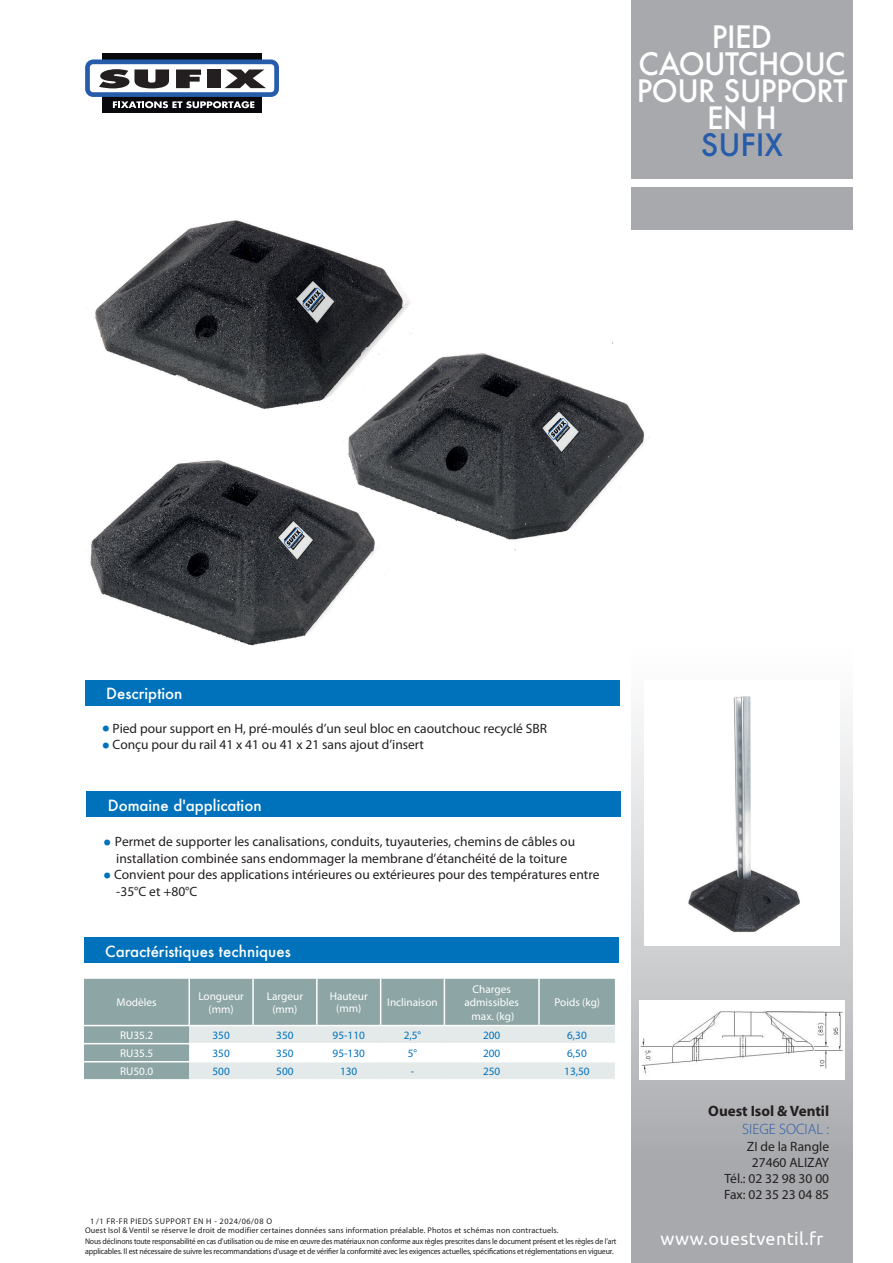
<style>
.page{position:relative;width:893px;height:1263px;background:#fff}
.page>*{position:absolute;margin:0;border:0;box-sizing:border-box;transform-origin:0 0}
.t1{font:500 30px/27px "Futura";letter-spacing:-.02em;color:#fff;text-align:center}
.t2{font:500 30px "Futura";color:#275caa}
.t3{font:18px "Ubuntu";letter-spacing:.02em;color:#fff}
.t4{font:500 15px "Futura";color:#fff}
.t5{font:700 15px "Myriad Pro";color:#231f20}
.t6{font:300 15px "Myriad Pro";color:#275caa}
.t7{font:13.5px/16.2px "Myriad Pro";color:#231f20;text-align:right}
.t8{font:11.25px/13.5px "Myriad Pro";color:#fff;text-align:center}
.t9{font:11.25px "Myriad Pro";color:#0072bc}
.t10{font:8.25px "Myriad Pro";letter-spacing:-.02em;color:#231f20;scale:.96 1}
.t11{font:8.25px "Myriad Pro";letter-spacing:-.02em;color:#231f20;scale:.94 1}
.t12{font:8.25px "Myriad Pro";letter-spacing:.02em;color:#231f20}
.t13{font:8.25px "Myriad Pro";letter-spacing:.06em;color:#231f20}
.s1{font-weight:900;font-size:21px;color:#0072bc}
</style>
<div class="page">
<div style="left:631px;top:1216px;width:222px;height:47px;background:#a8a9ad"></div>
<div style="left:631px;top:0;width:222px;height:179px;background:#a8a9ad"></div>
<div style="left:631px;top:187px;width:222px;height:43px;background:#a8a9ad"></div>
<div style="left:103px;top:53px;width:159px;height:60px;background:#08080d"></div>
<svg style="left:85px;top:59px;width:194px;height:49px"></svg>
<div style="left:631px;top:604px;width:222px;height:616px;background:linear-gradient(to bottom,#fff,#a2a3a7)"></div>
<div style="left:85px;top:680px;width:534px;height:26px;background:#0072bc"></div>
<div style="left:87px;top:792px;width:534px;height:25px;background:#0072bc"></div>
<img style="left:644px;top:680px;width:196px;height:265px">
<img style="left:95px;top:220px;width:319px;height:189px">
<img style="left:90px;top:460px;width:295px;height:186px">
<img style="left:339px;top:335px;width:311px;height:216px">
<div style="left:84px;top:938px;width:534px;height:25px;background:#0072bc"></div>
<div style="left:84px;top:979px;width:531px;height:100px;background:#8da5a5"></div>
<svg style="left:189px;top:1026px;width:426px;height:53px"></svg>
<hr style="left:189px;top:979px;width:1px;height:46px;background:#fff">
<hr style="left:252px;top:979px;width:2px;height:46px;background:#fff">
<hr style="left:316px;top:979px;width:2px;height:46px;background:#fff">
<hr style="left:84px;top:1025px;width:105px;height:1px;background:#fff">
<hr style="left:189px;top:1025px;width:64px;height:1px;background:#fff">
<hr style="left:253px;top:1025px;width:64px;height:1px;background:#fff">
<hr style="left:317px;top:1025px;width:64px;height:1px;background:#fff">
<hr style="left:381px;top:1025px;width:63px;height:1px;background:#fff">
<hr style="left:444px;top:1025px;width:95px;height:1px;background:#fff">
<hr style="left:539px;top:1025px;width:76px;height:1px;background:#fff">
<hr style="left:84px;top:1043px;width:105px;height:1px;background:#fff">
<hr style="left:189px;top:1043px;width:64px;height:1px;background:#fff">
<hr style="left:253px;top:1043px;width:64px;height:1px;background:#fff">
<hr style="left:317px;top:1043px;width:64px;height:1px;background:#fff">
<hr style="left:381px;top:1043px;width:63px;height:1px;background:#fff">
<hr style="left:444px;top:1043px;width:95px;height:1px;background:#fff">
<hr style="left:539px;top:1043px;width:76px;height:1px;background:#fff">
<hr style="left:84px;top:1061px;width:105px;height:1px;background:#fff">
<hr style="left:189px;top:1061px;width:64px;height:1px;background:#fff">
<hr style="left:253px;top:1061px;width:64px;height:1px;background:#fff">
<hr style="left:317px;top:1061px;width:64px;height:1px;background:#fff">
<hr style="left:381px;top:1061px;width:63px;height:1px;background:#fff">
<hr style="left:444px;top:1061px;width:95px;height:1px;background:#fff">
<hr style="left:539px;top:1061px;width:76px;height:1px;background:#fff">
<hr style="left:380px;top:979px;width:1px;height:46px;background:#fff">
<hr style="left:444px;top:979px;width:1px;height:46px;background:#fff">
<hr style="left:538px;top:979px;width:2px;height:46px;background:#fff">
<img style="left:639px;top:1000px;width:206px;height:79px">
<h1 class="t1" style="left:637px;top:23px;width:212px">PIED<br>CAOUTCHOUC<br>POUR SUPPORT<br>EN H</h1>
<h1 class="t2" style="left:701px;top:124px;width:84px">SUFIX</h1>
<p class="t4" style="left:106px;top:683px;width:78px">Description</p>
<p class="t7" style="left:102px;top:720px;width:446px"><span class="s1">•</span> Pied pour support en H, pré-moulés d’un seul bloc en caoutchouc recyclé SBR</p>
<p class="t7" style="left:102px;top:736px;width:323px"><span class="s1">•</span> Conçu pour du rail 41 x 41 ou 41 x 21 sans ajout d’insert</p>
<p class="t4" style="left:108px;top:795px;width:155px">Domaine d'application</p>
<p class="t7" style="left:104px;top:833px;width:473px;text-align:center"><span class="s1">•</span> Permet de supporter les canalisations, conduits, tuyauteries, chemins de câbles ou installation combinée sans endommager la membrane d’étanchéité de la toiture</p>
<p class="t7" style="left:116px;top:866px;width:485px;text-align:left;text-indent:-13px"><span class="s1">•</span> Convient pour des applications intérieures ou extérieures pour des températures entre -35°C et +80°C</p>
<p class="t4" style="left:105px;top:941px;width:187px">Caractéristiques techniques</p>
<p class="t8" style="left:117px;top:996px;width:42px">Modèles</p>
<p class="t8" style="left:198px;top:989px;width:47px">Longueur (mm)</p>
<p class="t8" style="left:267px;top:989px;width:38px">Largeur (mm)</p>
<p class="t8" style="left:330px;top:990px;width:40px;line-height:12px">Hauteur (mm)</p>
<p class="t8" style="left:387px;top:996px;width:52px">Inclinaison</p>
<p class="t8" style="left:464px;top:982px;width:56px">Charges admissibles max. (kg)</p>
<p class="t8" style="left:554px;top:996px;width:47px">Poids (kg)</p>
<p class="t8" style="left:120px;top:1028px;width:34px">RU35.2</p>
<p class="t9" style="left:212px;top:1028px;width:19px">350</p>
<p class="t9" style="left:276px;top:1028px;width:19px">350</p>
<p class="t9" style="left:333px;top:1028px;width:34px">95-110</p>
<p class="t9" style="left:404px;top:1028px;width:19px">2,5°</p>
<p class="t9" style="left:483px;top:1028px;width:19px">200</p>
<p class="t9" style="left:567px;top:1028px;width:21px">6,30</p>
<p class="t8" style="left:120px;top:1046px;width:34px">RU35.5</p>
<p class="t9" style="left:212px;top:1046px;width:19px">350</p>
<p class="t9" style="left:276px;top:1046px;width:19px">350</p>
<p class="t9" style="left:333px;top:1046px;width:34px">95-130</p>
<p class="t9" style="left:408px;top:1046px;width:11px">5°</p>
<p class="t9" style="left:483px;top:1046px;width:19px">200</p>
<p class="t9" style="left:567px;top:1046px;width:21px">6,50</p>
<p class="t8" style="left:120px;top:1064px;width:34px">RU50.0</p>
<p class="t9" style="left:212px;top:1064px;width:19px">500</p>
<p class="t9" style="left:276px;top:1064px;width:19px">500</p>
<p class="t9" style="left:340px;top:1064px;width:19px">130</p>
<p class="t9" style="left:411px;top:1064px;width:5px">-</p>
<p class="t9" style="left:483px;top:1064px;width:19px">250</p>
<p class="t9" style="left:564px;top:1064px;width:27px">13,50</p>
<p class="t5" style="left:708px;top:1101px;width:123px">Ouest Isol &amp; Ventil</p>
<p class="t6" style="left:742px;top:1120px;width:88px">SIEGE SOCIAL :</p>
<p class="t7" style="left:724px;top:1138px;width:107px">ZI de la Rangle<br>27460 ALIZAY<br>Tél.: 02 32 98 30 00<br>Fax: 02 35 23 04 85</p>
<p class="t13" style="left:90px;top:1216px;width:183px">1/1 FR-FR PIEDS SUPPORT EN H - 2024/06/08 O</p>
<p class="t11" style="left:85px;top:1236px;width:567px">Nous déclinons toute responsabilité en cas d’utilisation ou de mise en œuvre des matériaux non conforme aux règles prescrites dans le document présent et les règles de l’art</p>
<h2 class="t3" style="left:660px;top:1228px;width:165px">www.ouestventil.fr</h2>
<p class="t10" style="left:85px;top:1246px;width:552px">applicables. Il est nécessaire de suivre les recommandations d’usage et de vérifier la conformité avec les exigences actuelles, spécifications et réglementations en vigueur.</p>
<p class="t12" style="left:85px;top:1225px;width:475px">Ouest Isol &amp; Ventil se réserve le droit de modifier certaines données sans information préalable. Photos et schémas non contractuels.</p>
</div>
